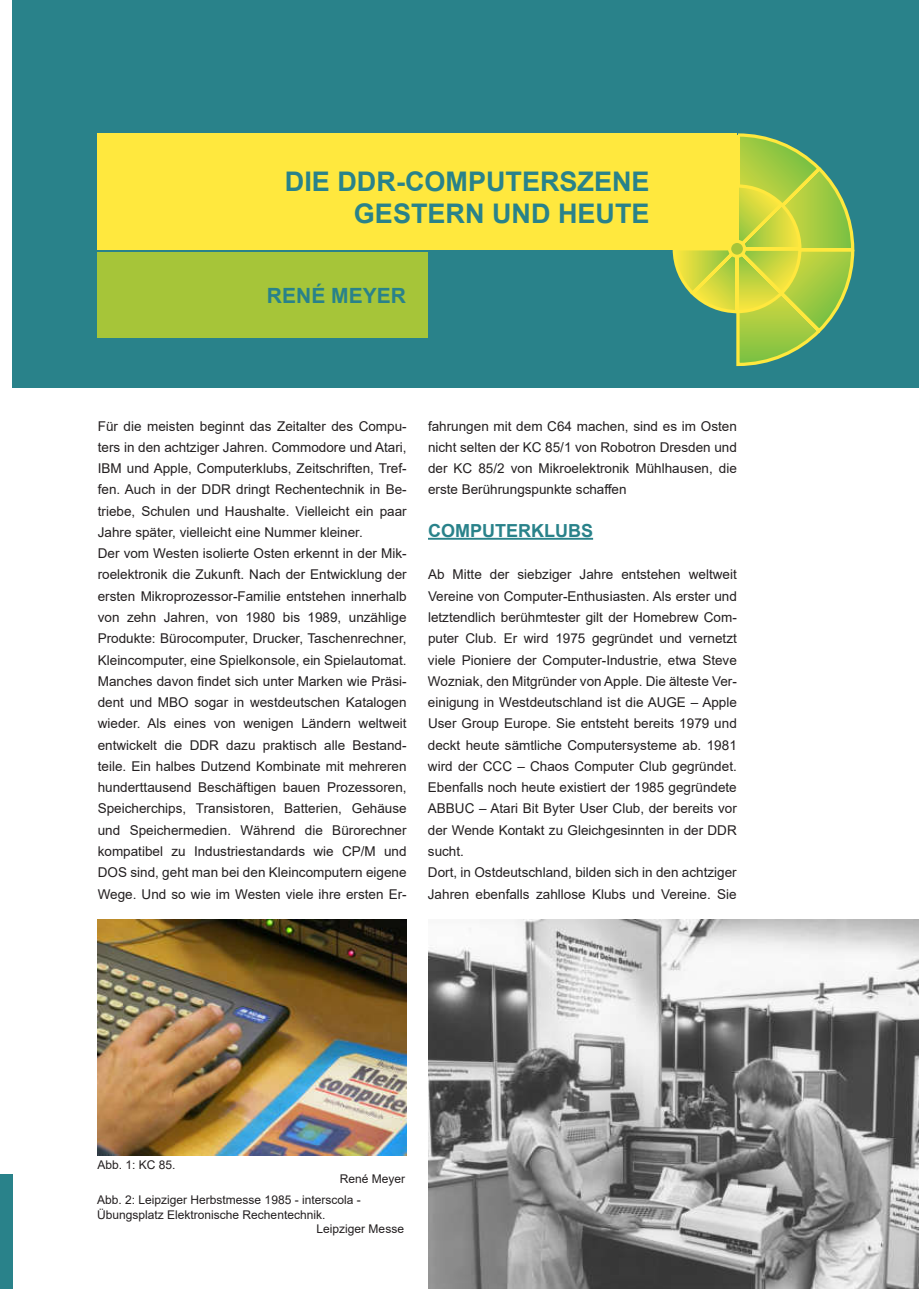
<style>
.page{position:relative;width:919px;height:1289px;background:#fff}
.page>*{position:absolute;margin:0;border:0;box-sizing:border-box;transform-origin:0 0}
.t1{font:700 27px/32.4px "Arial";color:#29828a;text-align:right}
.t2{font:700 21px "Arial";color:#29828a}
.t3{font:700 18px "Arial";color:#29828a}
.t4{font:13.5px/21.3px "Arial";color:#231f20}
.t5{font:12px/21.1px "Arial";color:#231f20}
</style>
<div class="page">
<div style="left:0;top:1174px;width:13px;height:114px;background:#29828a"></div>
<div style="left:13px;top:0;width:905px;height:388px;background:#29828a"></div>
<div style="left:98px;top:133px;width:638px;height:117px;background:#ffe83e"></div>
<div style="left:98px;top:253px;width:330px;height:85px;background:#a6c539"></div>
<svg style="left:672px;top:133px;width:182px;height:234px"></svg>
<div style="left:729px;top:241px;width:15px;height:15px;background:#a6c539;border-radius:50%"></div>
<div style="left:728px;top:240px;width:18px;height:18px;border:3px solid #ffe83e;border-radius:50%"></div>
<img style="left:97px;top:919px;width:309px;height:236px">
<hr style="left:428px;top:538px;width:165px;height:1px;background:#29828a">
<img style="left:428px;top:919px;width:490px;height:369px">
<h1 class="t1" style="left:285px;top:168px;width:366px">DIE DDR-COMPUTERSZENE<br>GESTERN UND HEUTE</h1>
<h2 class="t2" style="left:267px;top:288px;width:140px">RENÉ MEYER</h2>
<p class="t4" style="left:98px;top:415px;width:310px">Für die meisten beginnt das Zeitalter des Compu&shy;ters in den achtziger Jahren. Commodore und Atari, IBM und Apple, Computerklubs, Zeitschriften, Tref&shy;fen. Auch in der DDR dringt Rechentechnik in Be&shy;triebe, Schulen und Haushalte. Vielleicht ein paar Jahre später, vielleicht eine Nummer kleiner.<br>Der vom Westen isolierte Osten erkennt in der Mik&shy;roelektronik die Zukunft. Nach der Entwicklung der ersten Mikroprozessor-Familie entstehen innerhalb von zehn Jahren, von 1980 bis 1989, unzählige Produkte: Bürocomputer, Drucker, Taschenrechner, Kleincomputer, eine Spielkonsole, ein Spielautomat.<br>Manches davon findet sich unter Marken wie Präsi&shy;dent und MBO sogar in westdeutschen Katalogen wieder. Als eines von wenigen Ländern weltweit entwickelt die DDR dazu praktisch alle Bestand&shy;teile. Ein halbes Dutzend Kombinate mit mehreren hunderttausend Beschäftigen bauen Prozessoren, Speicherchips, Transistoren, Batterien, Gehäuse und Speichermedien. Während die Bürorechner kompatibel zu Industriestandards wie CP/M und DOS sind, geht man bei den Kleincomputern eigene Wege. Und so wie im Westen viele ihre ersten Er-</p>
<p class="t4" style="left:428px;top:415px;width:310px;text-align:justify">fahrungen mit dem C64 machen, sind es im Osten nicht selten der KC 85/1 von Robotron Dresden und der KC 85/2 von Mikroelektronik Mühlhausen, die erste Berührungspunkte schaffen</p>
<h3 class="t3" style="left:428px;top:523px;width:166px">COMPUTERKLUBS</h3>
<p class="t4" style="left:428px;top:564px;width:310px">Ab Mitte der siebziger Jahre entstehen weltweit Vereine von Computer-Enthusiasten. Als erster und letztendlich berühmtester gilt der Homebrew Com&shy;puter Club. Er wird 1975 gegründet und vernetzt viele Pioniere der Computer-Industrie, etwa Steve Wozniak, den Mitgründer von Apple. Die älteste Ver&shy;einigung in Westdeutschland ist die AUGE – Apple User Group Europe. Sie entsteht bereits 1979 und deckt heute sämtliche Computersysteme ab. 1981 wird der CCC – Chaos Computer Club gegründet.<br>Ebenfalls noch heute existiert der 1985 gegründete ABBUC – Atari Bit Byter User Club, der bereits vor der Wende Kontakt zu Gleichgesinnten in der DDR sucht.<br>Dort, in Ostdeutschland, bilden sich in den achtziger Jahren ebenfalls zahllose Klubs und Vereine. Sie</p>
<p class="t5" style="left:97px;top:1153px;width:80px">Abb. 1: KC 85.</p>
<p class="t5" style="left:97px;top:1168px;width:309px;text-indent:242px">René Meyer<br>Abb. 2: Leipziger Herbstmesse 1985 - interscola -</p>
<p class="t5" style="left:316px;top:1207px;width:89px;line-height:14.4px;text-indent:-219px">Übungsplatz Elektronische Rechentechnik.<br>Leipziger Messe</p>
</div>
